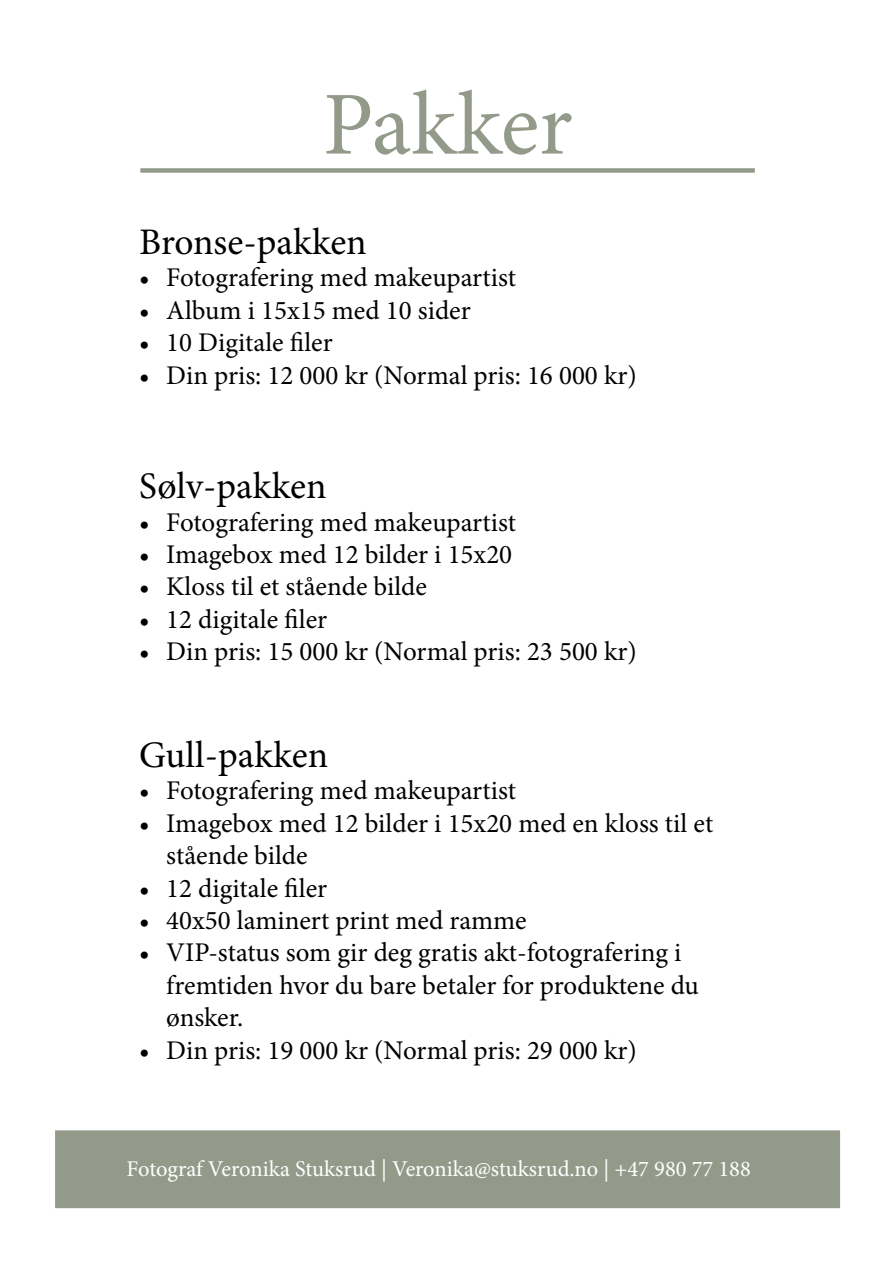
<style>
.page{position:relative;width:893px;height:1263px;background:#fff}
.page>*{position:absolute;margin:0;border:0;box-sizing:border-box;transform-origin:0 0}
.t1{font:90px "Minion Pro";color:#949a8a}
.t2{font:37.5px "Minion Pro";color:#000}
.t3{font:27px/32.4px "Minion Pro";color:#000}
.t4{font:22.5px "Minion Pro";color:#fff}
</style>
<div class="page">
<div style="left:140px;top:168px;width:615px;height:5px;background:#949a8a"></div>
<div style="left:55px;top:1130px;width:785px;height:78px;background:#949a8a;border:2px solid #949a8a"></div>
<h1 class="t1" style="left:323px;top:65px;width:251px">Pakker</h1>
<h2 class="t2" style="left:139px;top:217px;width:229px">Bronse-pakken</h2>
<p class="t3" style="left:139px;top:262px;width:378px">• Fotografering med makeupartist</p>
<p class="t3" style="left:139px;top:294px;width:333px">• Album i 15x15 med 10 sider</p>
<p class="t3" style="left:139px;top:327px;width:195px">• 10 Digitale filer</p>
<p class="t3" style="left:139px;top:359px;width:499px">• Din pris: 12 000 kr (Normal pris: 16 000 kr)</p>
<h2 class="t2" style="left:139px;top:461px;width:189px">Sølv-pakken</h2>
<p class="t3" style="left:139px;top:506px;width:378px">• Fotografering med makeupartist</p>
<p class="t3" style="left:139px;top:538px;width:374px">• Imagebox med 12 bilder i 15x20</p>
<p class="t3" style="left:139px;top:571px;width:289px">• Kloss til et stående bilde</p>
<p class="t3" style="left:139px;top:603px;width:189px">• 12 digitale filer</p>
<p class="t3" style="left:139px;top:635px;width:499px">• Din pris: 15 000 kr (Normal pris: 23 500 kr)</p>
<h2 class="t2" style="left:139px;top:730px;width:190px">Gull-pakken</h2>
<p class="t3" style="left:139px;top:775px;width:378px">• Fotografering med makeupartist</p>
<p class="t3" style="left:166px;top:807px;width:548px;text-indent:-27px">• Imagebox med 12 bilder i 15x20 med en kloss til et stående bilde</p>
<p class="t3" style="left:139px;top:872px;width:189px">• 12 digitale filer</p>
<p class="t3" style="left:139px;top:904px;width:389px">• 40x50 laminert print med ramme</p>
<p class="t3" style="left:166px;top:937px;width:534px;text-indent:-27px">• VIP-status som gir deg gratis akt-fotografering i fremtiden hvor du bare betaler for produktene du ønsker.</p>
<p class="t3" style="left:139px;top:1034px;width:499px">• Din pris: 19 000 kr (Normal pris: 29 000 kr)</p>
<p class="t4" style="left:127px;top:1154px;width:626px">Fotograf Veronika Stuksrud | Veronika@stuksrud.no | +47 980 77 188</p>
</div>
